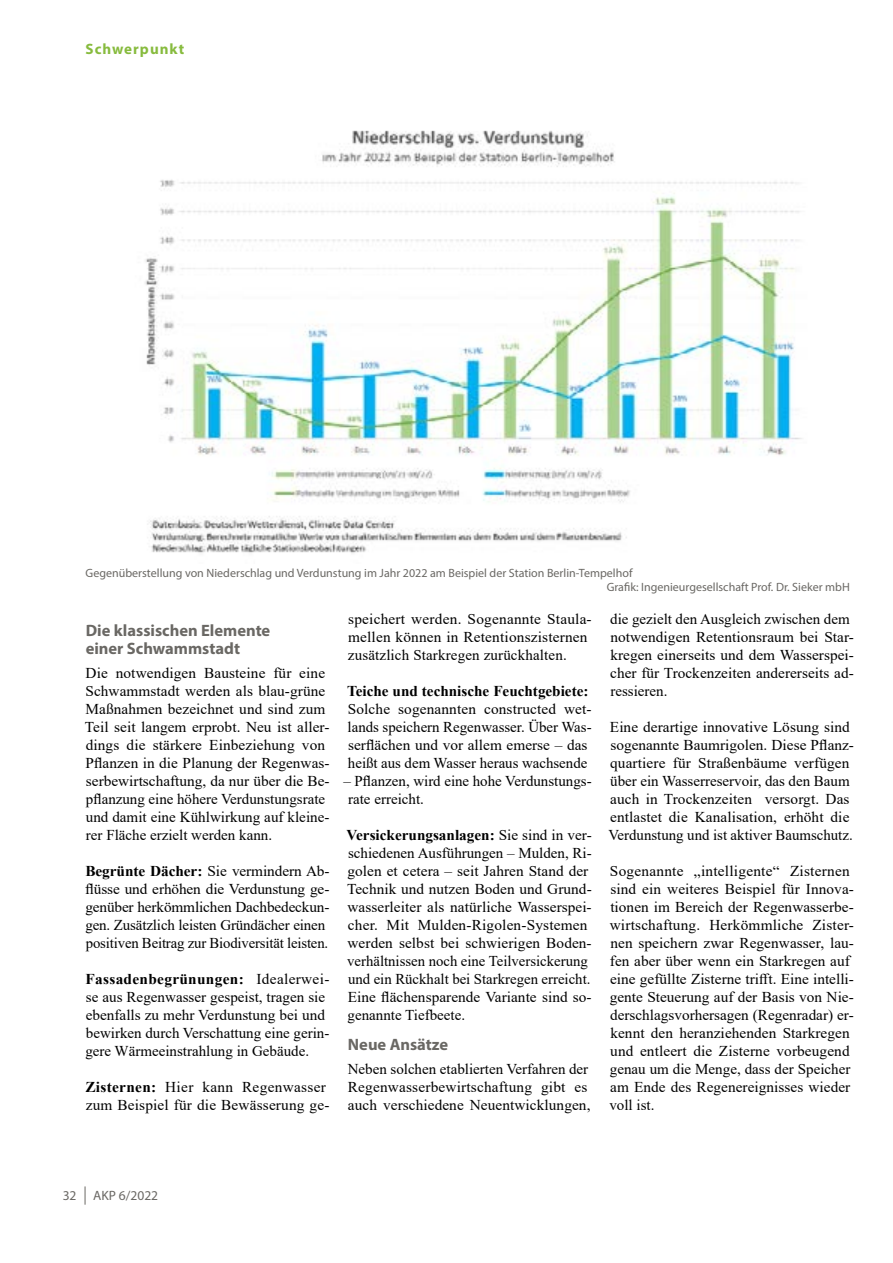
<style>
.page{position:relative;width:893px;height:1263px;background:#fff}
.page>*{position:absolute;margin:0;border:0;box-sizing:border-box;transform-origin:0 0}
.t1{font:700 16.5px/18px "Myriad Pro";color:#6a6864}
.t2{font:15px/18px "Times New Roman";color:#000}
.t3{font:700 15px "Times New Roman";color:#000}
.t4{font:700 15px "Myriad Pro";letter-spacing:.07em;color:#87bb3e}
.t5{font:13.5px "Myriad Pro";color:#6a6864}
.t6{font:12px/14.4px "Myriad Pro";color:#6a6864}
.s1{font-weight:700}
</style>
<div class="page">
<svg style="left:85px;top:1186px;width:1px;height:19px"></svg>
<img style="left:145px;top:130px;width:657px;height:423px">
<p class="t4" style="left:85px;top:39px;width:100px">Schwerpunkt</p>
<p class="t6" style="left:607px;top:565px;width:245px;text-indent:-521px">Gegenüberstellung von Niederschlag und Verdunstung im Jahr 2022 am Beispiel der Station Berlin-Tempelhof<br>Grafik: Ingenieurgesellschaft Prof. Dr. Sieker mbH</p>
<p class="t1" style="left:86px;top:621px;width:186px">Die klassischen Elemente einer Schwammstadt</p>
<p class="t2" style="left:85px;top:663px;width:246px">Die notwendigen Bausteine für eine Schwammstadt werden als blau-grüne Maßnahmen bezeichnet und sind zum Teil seit langem erprobt. Neu ist aller&shy;dings die stärkere Einbeziehung von Pflanzen in die Planung der Regenwas&shy;serbewirtschaftung, da nur über die Be&shy;pflanzung eine höhere Verdunstungsrate und damit eine Kühlwirkung auf kleine&shy;rer Fläche erzielt werden kann.</p>
<p class="t2" style="left:85px;top:861px;width:246px"><span class="s1">Begrünte Dächer:</span> Sie vermindern Ab&shy;flüsse und erhöhen die Verdunstung ge&shy;genüber herkömmlichen Dachbedeckun&shy;gen. Zusätzlich leisten Gründächer einen positiven Beitrag zur Biodiversität leisten.</p>
<p class="t2" style="left:85px;top:969px;width:246px"><span class="s1">Fassadenbegrünungen:</span> Idealerwei&shy;se aus Regenwasser gespeist, tragen sie ebenfalls zu mehr Verdunstung bei und bewirken durch Verschattung eine gerin&shy;gere Wärmeeinstrahlung in Gebäude.</p>
<p class="t2" style="left:85px;top:1077px;width:246px"><span class="s1">Zisternen:</span> Hier kann Regenwasser zum Beispiel für die Bewässerung ge-</p>
<p class="t2" style="left:348px;top:609px;width:245px">speichert werden. Sogenannte Staula&shy;mellen können in Retentionszisternen zusätzlich Starkregen zurückhalten.</p>
<p class="t3" style="left:347px;top:680px;width:243px">Teiche und technische Feuchtgebiete:</p>
<p class="t2" style="left:348px;top:699px;width:246px">Solche sogenannten constructed wet&shy;lands speichern Regenwasser. Über Was&shy;serflächen und vor allem emerse – das heißt aus dem Wasser heraus wachsende</p>
<p class="t2" style="left:348px;top:771px;width:245px;text-indent:-5px">– Pflanzen, wird eine hohe Verdunstungs&shy;rate erreicht.</p>
<p class="t2" style="left:347px;top:825px;width:247px"><span class="s1">Versickerungsanlagen:</span> Sie sind in ver&shy;schiedenen Ausführungen – Mulden, Ri&shy;golen et cetera – seit Jahren Stand der Technik und nutzen Boden und Grund&shy;wasserleiter als natürliche Wasserspei&shy;cher. Mit Mulden-Rigolen-Systemen werden selbst bei schwierigen Boden&shy;verhältnissen noch eine Teilversickerung und ein Rückhalt bei Starkregen erreicht.<br>Eine flächensparende Variante sind so&shy;genannte Tiefbeete.</p>
<p class="t1" style="left:348px;top:1034px;width:102px">Neue Ansätze</p>
<p class="t2" style="left:348px;top:1059px;width:244px">Neben solchen etablierten Verfahren der<br>Regenwasserbewirtschaftung gibt es auch verschiedene Neuentwicklungen,</p>
<p class="t2" style="left:610px;top:609px;width:245px">die gezielt den Ausgleich zwischen dem notwendigen Retentionsraum bei Star&shy;kregen einerseits und dem Wasserspei&shy;cher für Trockenzeiten andererseits ad&shy;ressieren.</p>
<p class="t2" style="left:608px;top:717px;width:247px">Eine derartige innovative Lösung sind sogenannte Baumrigolen. Diese Pflanz&shy;quartiere für Straßenbäume verfügen über ein Wasserreservoir, das den Baum auch in Trockenzeiten versorgt. Das entlastet die Kanalisation, erhöht die Verdunstung und ist aktiver Baumschutz.</p>
<p class="t2" style="left:609px;top:861px;width:246px">Sogenannte „intelligente“ Zisternen sind ein weiteres Beispiel für Innova&shy;tionen im Bereich der Regenwasserbe&shy;wirtschaftung. Herkömmliche Zister&shy;nen speichern zwar Regenwasser, lau&shy;fen aber über wenn ein Starkregen auf eine gefüllte Zisterne trifft. Eine intelli&shy;gente Steuerung auf der Basis von Nie&shy;derschlagsvorhersagen (Regenradar) er&shy;kennt den heranziehenden Starkregen und entleert die Zisterne vorbeugend genau um die Menge, dass der Speicher am Ende des Regenereignisses wieder voll ist.</p>
<p class="t5" style="left:63px;top:1187px;width:15px">32</p>
<p class="t5" style="left:93px;top:1187px;width:66px">AKP 6/2022</p>
</div>
